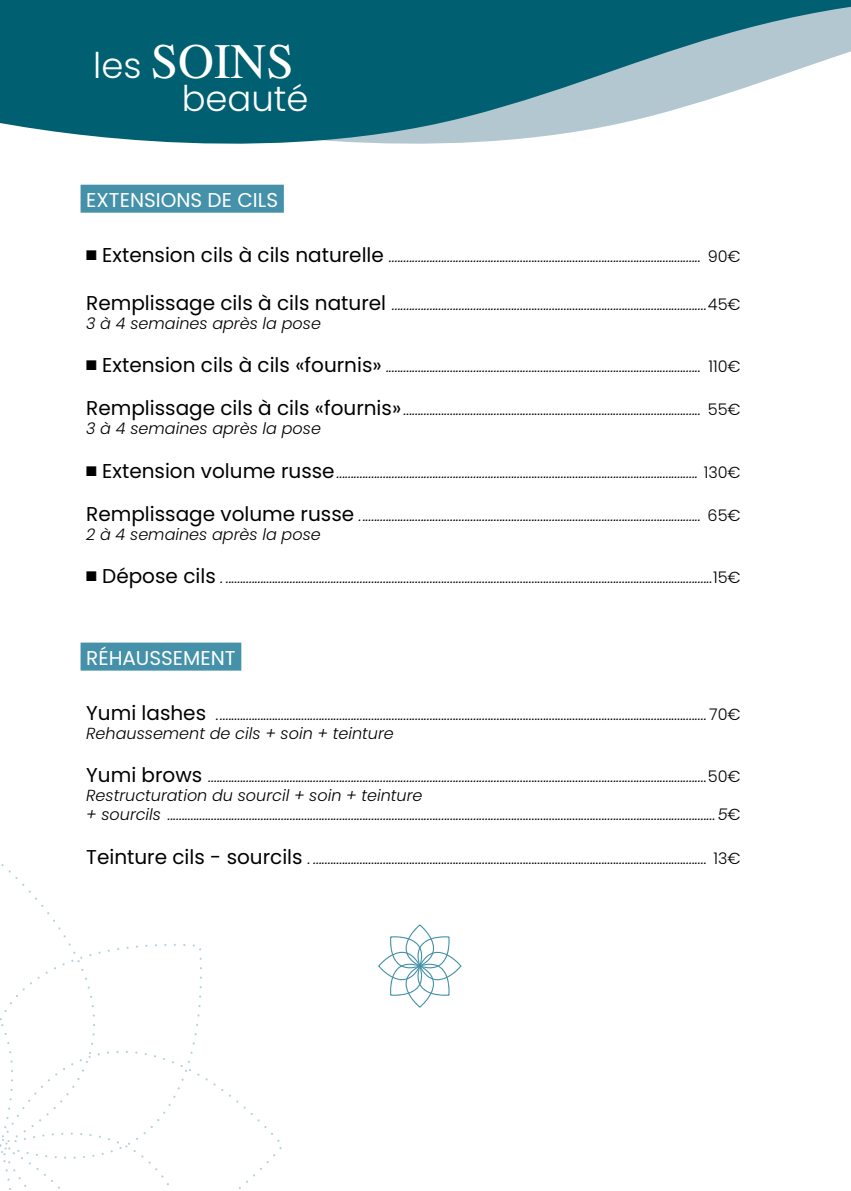
<style>
.page{position:relative;width:851px;height:1191px;background:#fff}
.page>*{position:absolute;margin:0;border:0;box-sizing:border-box;transform-origin:0 0}
.t1{font:49.6px "Times";color:#fff}
.t2{font:300 35.4px "Poppins";color:#fff}
.t3{font:20px "Poppins";color:#fff}
.t4{font:italic 300 16px/19.2px "Poppins";color:#000}
.s1{font-family:"Poppins";font-weight:300;font-size:35.4px}
.s2{font-weight:400;font-style:normal;font-size:20px}
.s3{font-style:normal}
</style>
<div class="page">
<svg style="left:333px;top:0;width:517px;height:144px;fill:#005f71"></svg>
<div style="left:0;top:0;width:333px;height:144px;background:#005f71"></div>
<svg style="left:0;top:864px;width:282px;height:326px"></svg>
<div style="left:81px;top:185px;width:203px;height:28px;background:#4491a9"></div>
<div style="left:81px;top:642px;width:160px;height:28px;background:#4491a9"></div>
<svg style="left:378px;top:924px;width:83px;height:83px"></svg>
<h1 class="t1" style="left:93px;top:33px;width:202px"><span class="s1">les</span> SOINS</h1>
<h2 class="t2" style="left:182px;top:78px;width:128px">beauté</h2>
<p class="t3" style="left:86px;top:188px;width:193px">EXTENSIONS DE CILS</p>
<p class="t4" style="left:86px;top:246px;width:656px">■ <span class="s2">Extension cils à cils naturelle</span> ........................................................................................................... <span class="s3">90€</span></p>
<p class="t4" style="left:86px;top:294px;width:656px"><span class="s2">Remplissage cils à cils naturel</span> ............................................................................................................<span class="s3">45€<br></span>3 à 4 semaines après la pose</p>
<p class="t4" style="left:86px;top:357px;width:656px">■ <span class="s2">Extension cils à cils «fournis»</span> ............................................................................................................ <span class="s3">110€</span></p>
<p class="t4" style="left:86px;top:400px;width:656px"><span class="s2">Remplissage cils à cils «fournis»</span> ...................................................................................................... <span class="s3">55€<br></span>3 à 4 semaines après la pose</p>
<p class="t4" style="left:86px;top:462px;width:655px">■ <span class="s2">Extension volume russe</span>............................................................................................................................ <span class="s3">130€</span></p>
<p class="t4" style="left:86px;top:506px;width:656px"><span class="s2">Remplissage volume russe</span> ..................................................................................................................... <span class="s3">65€<br></span>2 à 4 semaines après la pose</p>
<p class="t4" style="left:86px;top:568px;width:655px">■ <span class="s2">Dépose cils</span> . .......................................................................................................................................................................<span class="s3">15€</span></p>
<p class="t3" style="left:86px;top:646px;width:151px">RÉHAUSSEMENT</p>
<p class="t4" style="left:86px;top:704px;width:656px"><span class="s2">Yumi lashes</span> ........................................................................................................................................................................ <span class="s3">70€<br></span>Rehaussement de cils + soin + teinture</p>
<p class="t4" style="left:86px;top:767px;width:656px"><span class="s2">Yumi brows</span> ...........................................................................................................................................................................<span class="s3">50€<br></span>Restructuration du sourcil + soin + teinture<br>+ sourcils ............................................................................................................................................................................................5<span class="s3">€</span></p>
<p class="t4" style="left:86px;top:848px;width:655px"><span class="s2">Teinture cils - sourcils</span> . ....................................................................................................................................... <span class="s3">13€</span></p>
</div>
